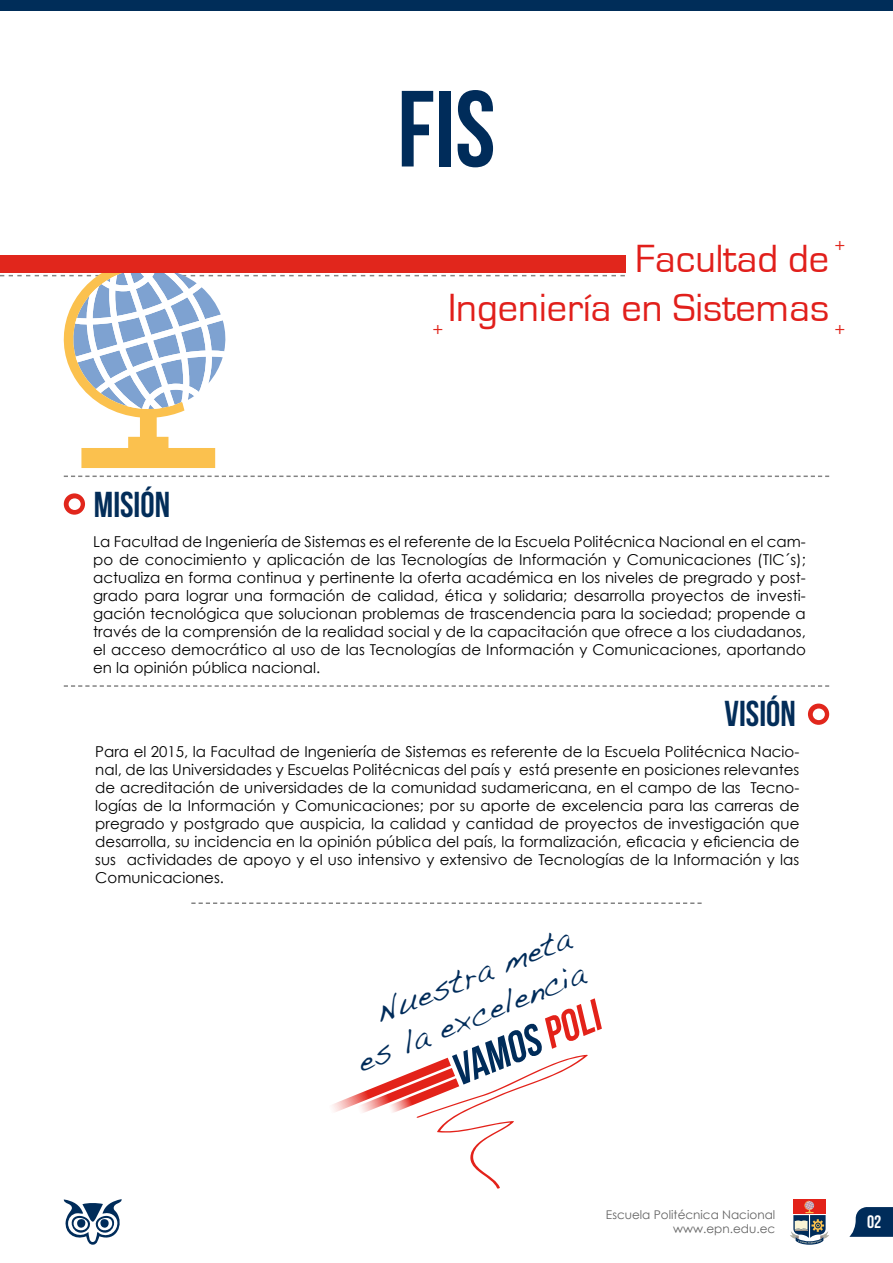
<style>
.page{position:relative;width:893px;height:1263px;background:#fff}
.page>*{position:absolute;margin:0;border:0;box-sizing:border-box;transform-origin:0 0}
.t1{font:108px "Bebas Neue";color:#002c5a}
.t2{font:italic 43.95px "Bebas Neue";color:#002c5a}
.t3{font:40.5px/48.6px "Eurostile";color:#e11f1b;text-align:right}
.t4{font:36px "Bebas Neue";color:#032d59}
.t5{font:31.65px/38px "Handwriting Dakota";color:#002c5a;text-align:right}
.t6{font:18px "Century Gothic";color:#e1261c}
.t7{font:18px "Bebas Neue";color:#fff}
.t8{font:15px/18px "Century Gothic";color:#000;text-align:justify}
.t9{font:12px/14.4px "Century Gothic";color:#636363;text-align:right}
.s1{color:#e32219}
</style>
<div class="page">
<svg style="left:0;top:272px;width:625px;height:196px"></svg>
<div style="left:0;top:0;width:893px;height:11px;background:#002d59"></div>
<div style="left:0;top:255px;width:625px;height:17px;background:#e1261c"></div>
<svg style="left:64px;top:475px;width:765px;height:2px"></svg>
<svg style="left:849px;top:1207px;width:44px;height:30px"></svg>
<div style="left:793px;top:1199px;width:33px;height:15px;background:#e32219"></div>
<svg style="left:790px;top:1201px;width:39px;height:44px"></svg>
<svg style="left:64px;top:1199px;width:58px;height:46px"></svg>
<svg style="left:64px;top:493px;width:21px;height:22px"></svg>
<svg style="left:64px;top:685px;width:765px;height:2px"></svg>
<svg style="left:191px;top:902px;width:511px;height:2px"></svg>
<svg style="left:808px;top:703px;width:21px;height:22px"></svg>
<svg style="left:332px;top:1055px;width:256px;height:134px"></svg>
<h1 class="t1" style="left:397px;top:70px;width:100px">FIs</h1>
<h3 class="t3" style="left:448px;top:235px;width:383px">Facultad de<br>Ingeniería en Sistemas</h3>
<p class="t6" style="left:835px;top:234px;width:12px">+</p>
<p class="t6" style="left:432px;top:318px;width:12px">+</p>
<p class="t6" style="left:835px;top:318px;width:12px">+</p>
<h3 class="t4" style="left:94px;top:484px;width:78px">MISIÓN</h3>
<p class="t8" style="left:93px;top:533px;width:714px">La Facultad de Ingeniería de Sistemas es el referente de la Escuela Politécnica Nacional en el cam&shy;po de conocimiento y aplicación de las Tecnologías de Información y Comunicaciones (TIC´s); actualiza en forma continua y pertinente la oferta académica en los niveles de pregrado y post&shy;grado para lograr una formación de calidad, ética y solidaria; desarrolla proyectos de investi&shy;gación tecnológica que solucionan problemas de trascendencia para la sociedad; propende a través de la comprensión de la realidad social y de la capacitación que ofrece a los ciudadanos, el acceso democrático al uso de las Tecnologías de Información y Comunicaciones, aportando en la opinión pública nacional.</p>
<h3 class="t4" style="left:725px;top:694px;width:73px">VISIÓN</h3>
<p class="t8" style="left:95px;top:743px;width:706px">Para el 2015, la Facultad de Ingeniería de Sistemas es referente de la Escuela Politécnica Nacio&shy;nal, de las Universidades y Escuelas Politécnicas del país y está presente en posiciones relevantes de acreditación de universidades de la comunidad sudamericana, en el campo de las Tecno&shy;logías de la Información y Comunicaciones; por su aporte de excelencia para las carreras de pregrado y postgrado que auspicia, la calidad y cantidad de proyectos de investigación que desarrolla, su incidencia en la opinión pública del país, la formalización, eficacia y eficiencia de sus actividades de apoyo y el uso intensivo y extensivo de Tecnologías de la Información y las Comunicaciones.</p>
<h3 class="t5" style="left:337px;top:1009px;width:244px;rotate:-22deg">Nuestra meta es la excelencia</h3>
<h2 class="t2" style="left:444px;top:1050px;width:158px;rotate:-22deg">VAMOS<span class="s1">POLI</span></h2>
<p class="t9" style="left:606px;top:1207px;width:171px">Escuela Politécnica Nacional www.epn.edu.ec</p>
<p class="t7" style="left:867px;top:1212px;width:16px">02</p>
</div>
